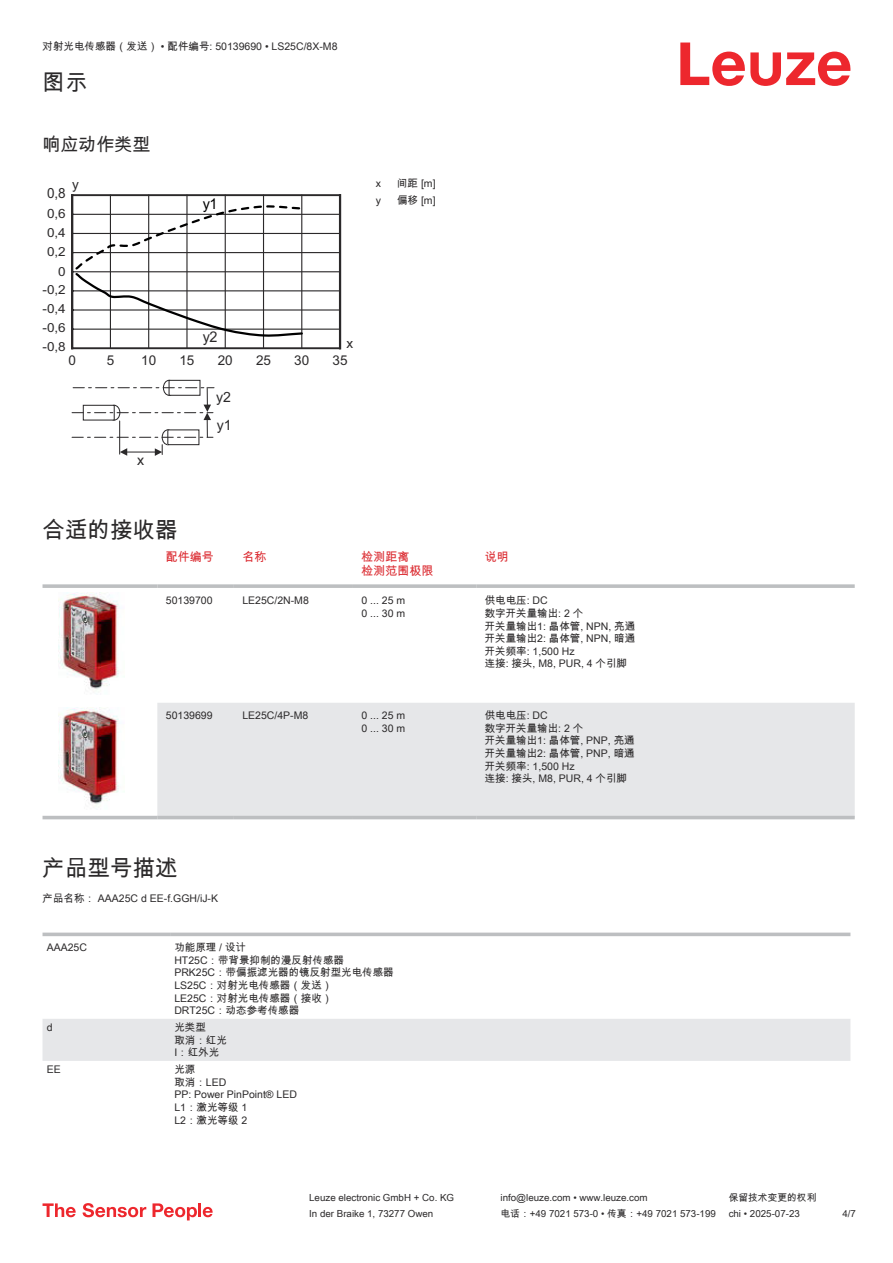
<style>
.page{position:relative;width:893px;height:1263px;background:#fff}
.page>*{position:absolute;margin:0;border:0;box-sizing:border-box;transform-origin:0 0}
.t1{font:22.5px "Arial Unicode MS";color:#2b292a}
.t2{font:18px "Arial Unicode MS";color:#2b292a}
.t3{font:14.85px "Arial";color:#2b292a}
.t4{font:14.85px "Arial";color:#000}
.t5{font:14.1px/27.8px "Arial";color:#2b292a}
.t6{font:13.95px "Arial";color:#2b292a;scale:.96 1}
.t7{font:13.5px "Arial";color:#2b292a}
.t8{font:12.75px "Arial";color:#2b292a;scale:1.06 1}
.t9{font:12.45px/19.2px "Arial";color:#2b292a;scale:1.08 1}
.t10{font:12px/14.4px "Arial Unicode MS";color:#db2a30}
.t11{font:10.5px/12.6px "Arial Unicode MS";color:#2b292a}
.t12{font:9.75px "Arial Unicode MS";color:#2b292a}
</style>
<div class="page">
<svg style="left:680px;top:43px;width:170px;height:43px"></svg>
<svg style="left:43px;top:815px;width:812px;height:5px"></svg>
<div style="left:157px;top:703px;width:698px;height:113px;background:#e6e7e9"></div>
<svg style="left:43px;top:584px;width:114px;height:4px"></svg>
<svg style="left:157px;top:584px;width:77px;height:4px"></svg>
<svg style="left:234px;top:584px;width:119px;height:4px"></svg>
<svg style="left:353px;top:584px;width:123px;height:4px"></svg>
<svg style="left:476px;top:584px;width:379px;height:4px;background:#c3c5c7"></svg>
<hr style="left:43px;top:816px;width:114px;height:3px;background:#bdbfc1">
<hr style="left:157px;top:816px;width:77px;height:3px;background:#bdbfc1">
<hr style="left:234px;top:816px;width:119px;height:3px;background:#bdbfc1">
<hr style="left:353px;top:816px;width:123px;height:3px;background:#bdbfc1">
<hr style="left:476px;top:816px;width:379px;height:3px;background:#bdbfc1">
<img style="left:58px;top:592px;width:61px;height:98px">
<img style="left:58px;top:707px;width:61px;height:98px">
<svg style="left:43px;top:936px;width:807px;height:1px"></svg>
<div style="left:43px;top:1019px;width:807px;height:42px;background:#e6e7e9"></div>
<svg style="left:43px;top:932px;width:127px;height:4px"></svg>
<svg style="left:170px;top:932px;width:680px;height:4px;background:#c7c8ca"></svg>
<svg style="left:43px;top:1203px;width:33px;height:14px"></svg>
<svg style="left:83px;top:1203px;width:63px;height:14px"></svg>
<svg style="left:153px;top:1203px;width:44px;height:17px"></svg>
<hr style="left:198px;top:1203px;width:3px;height:14px;background:#ed272d">
<svg style="left:203px;top:1207px;width:10px;height:10px"></svg>
<hr style="left:73px;top:214px;width:267px;height:1px;background:#2b292a">
<hr style="left:73px;top:233px;width:267px;height:1px;background:#2b292a">
<hr style="left:74px;top:252px;width:266px;height:1px;background:#2b292a">
<hr style="left:73px;top:271px;width:267px;height:1px;background:#2b292a">
<hr style="left:73px;top:290px;width:267px;height:1px;background:#2b292a">
<hr style="left:73px;top:309px;width:267px;height:2px;background:#2b292a">
<hr style="left:74px;top:329px;width:266px;height:1px;background:#2b292a">
<div style="left:71px;top:194px;width:270px;height:155px;border:2px solid #2b292a"></div>
<hr style="left:71px;top:195px;width:2px;height:153px;background:#2b292a">
<hr style="left:110px;top:195px;width:1px;height:153px;background:#2b292a">
<hr style="left:148px;top:195px;width:1px;height:153px;background:#2b292a">
<hr style="left:186px;top:195px;width:2px;height:153px;background:#2b292a">
<hr style="left:225px;top:195px;width:1px;height:153px;background:#2b292a">
<hr style="left:263px;top:195px;width:1px;height:153px;background:#2b292a">
<hr style="left:301px;top:195px;width:1px;height:153px;background:#2b292a">
<hr style="left:339px;top:195px;width:2px;height:153px;background:#2b292a">
<div style="left:162px;top:429px;width:12px;height:16px;border:1px solid #2b292a;border-radius:50%"></div>
<div style="left:168px;top:430px;width:31px;height:15px;background:#fff"></div>
<div style="left:167px;top:429px;width:32px;height:16px;border:1px solid #2b292a"></div>
<svg style="left:120px;top:445px;width:43px;height:11px"></svg>
<hr style="left:119px;top:421px;width:1px;height:33px;background:#2b292a">
<div style="left:163px;top:380px;width:12px;height:16px;border:1px solid #2b292a;border-radius:50%"></div>
<div style="left:169px;top:380px;width:31px;height:15px;background:#fff"></div>
<div style="left:169px;top:380px;width:31px;height:16px;border:1px solid #2b292a"></div>
<svg style="left:72px;top:387px;width:142px;height:51px"></svg>
<svg style="left:73px;top:204px;width:231px;height:134px"></svg>
<p class="t11" style="left:43px;top:40px;width:297px">对射光电传感器（发送） • 配件编号: 50139690 • LS25C/8X-M8</p>
<h1 class="t1" style="left:43px;top:66px;width:46px">图示</h1>
<h2 class="t2" style="left:43px;top:132px;width:109px">响应动作类型</h2>
<p class="t7" style="left:72px;top:179px;width:8px">y</p>
<h3 class="t6" style="left:47px;top:188px;width:21px">0,8</h3>
<p class="t8" style="left:47px;top:208px;width:19px">0,6</p>
<p class="t9" style="left:47px;top:224px;width:19px">0,4</p>
<p class="t9" style="left:47px;top:243px;width:19px">0,2</p>
<p class="t9" style="left:58px;top:263px;width:8px">0</p>
<p class="t9" style="left:43px;top:281px;width:23px">-0,2</p>
<p class="t9" style="left:43px;top:300px;width:23px">-0,4</p>
<p class="t9" style="left:43px;top:319px;width:23px">-0,6 -0,8</p>
<h3 class="t4" style="left:203px;top:198px;width:16px">y1</h3>
<h3 class="t3" style="left:203px;top:331px;width:16px">y2</h3>
<p class="t7" style="left:346px;top:338px;width:8px">x</p>
<p class="t7" style="left:68px;top:355px;width:9px">0</p>
<p class="t7" style="left:141px;top:355px;width:17px">10</p>
<p class="t7" style="left:218px;top:355px;width:17px">20</p>
<p class="t7" style="left:294px;top:355px;width:17px">30</p>
<p class="t7" style="left:107px;top:355px;width:9px">5</p>
<p class="t7" style="left:179px;top:355px;width:17px">15</p>
<p class="t7" style="left:256px;top:355px;width:17px">25</p>
<p class="t7" style="left:333px;top:355px;width:17px">35</p>
<h3 class="t5" style="left:216px;top:384px;width:17px">y2 y1</h3>
<h3 class="t5" style="left:137px;top:448px;width:9px">x</h3>
<p class="t11" style="left:376px;top:177px;width:7px">x</p>
<p class="t11" style="left:397px;top:177px;width:40px">间距 [m]</p>
<p class="t11" style="left:376px;top:195px;width:7px">y</p>
<p class="t11" style="left:397px;top:194px;width:40px">偏移 [m]</p>
<h1 class="t1" style="left:43px;top:514px;width:136px">合适的接收器</h1>
<p class="t10" style="left:166px;top:549px;width:49px">配件编号</p>
<p class="t10" style="left:242px;top:549px;width:25px">名称</p>
<p class="t10" style="left:361px;top:549px;width:74px">检测距离<br>检测范围极限</p>
<p class="t10" style="left:485px;top:549px;width:25px">说明</p>
<p class="t11" style="left:166px;top:594px;width:48px">50139700</p>
<p class="t11" style="left:242px;top:594px;width:68px">LE25C/2N-M8</p>
<p class="t11" style="left:361px;top:594px;width:45px">0 ... 25 m<br>0 ... 30 m</p>
<p class="t11" style="left:485px;top:594px;width:152px">供电电压: DC<br>数字开关量输出: 2 个<br>开关量输出1: 晶体管, NPN, 亮通开关量输出2: 晶体管, NPN, 暗通开关频率: 1,500 Hz<br>连接: 接头, M8, PUR, 4 个引脚</p>
<p class="t11" style="left:166px;top:709px;width:48px">50139699</p>
<p class="t11" style="left:242px;top:709px;width:67px">LE25C/4P-M8</p>
<p class="t11" style="left:361px;top:709px;width:45px">0 ... 25 m<br>0 ... 30 m</p>
<p class="t11" style="left:485px;top:709px;width:151px">供电电压: DC<br>数字开关量输出: 2 个<br>开关量输出1: 晶体管, PNP, 亮通开关量输出2: 晶体管, PNP, 暗通开关频率: 1,500 Hz<br>连接: 接头, M8, PUR, 4 个引脚</p>
<h1 class="t1" style="left:43px;top:852px;width:136px">产品型号描述</h1>
<p class="t11" style="left:43px;top:891px;width:177px">产品名称： AAA25C d EE-f.GGH/iJ-K</p>
<p class="t11" style="left:47px;top:941px;width:42px">AAA25C</p>
<p class="t11" style="left:174px;top:941px;width:221px">功能原理 / 设计<br>HT25C：带背景抑制的漫反射传感器<br>PRK25C：带偏振滤光器的镜反射型光电传感器<br>LS25C：对射光电传感器（发送）<br>LE25C：对射光电传感器（接收）<br>DRT25C：动态参考传感器</p>
<p class="t11" style="left:47px;top:1021px;width:7px">d</p>
<p class="t11" style="left:174px;top:1021px;width:54px">光类型<br>取消：红光<br>I：红外光</p>
<p class="t11" style="left:47px;top:1064px;width:16px">EE</p>
<p class="t11" style="left:174px;top:1063px;width:124px">光源<br>取消：LED<br>PP: Power PinPoint® LED<br>L1：激光等级 1<br>L2：激光等级 2</p>
<p class="t12" style="left:309px;top:1191px;width:146px">Leuze electronic GmbH + Co. KG</p>
<p class="t12" style="left:501px;top:1191px;width:149px">info@leuze.com • www.leuze.com</p>
<p class="t12" style="left:729px;top:1191px;width:89px">保留技术变更的权利</p>
<p class="t12" style="left:309px;top:1206px;width:126px">In der Braike 1, 73277 Owen</p>
<p class="t12" style="left:501px;top:1206px;width:217px">电话：+49 7021 573-0 • 传真：+49 7021 573-199</p>
<p class="t12" style="left:729px;top:1206px;width:73px">chi • 2025-07-23</p>
<p class="t12" style="left:842px;top:1206px;width:15px">4/7</p>
</div>
